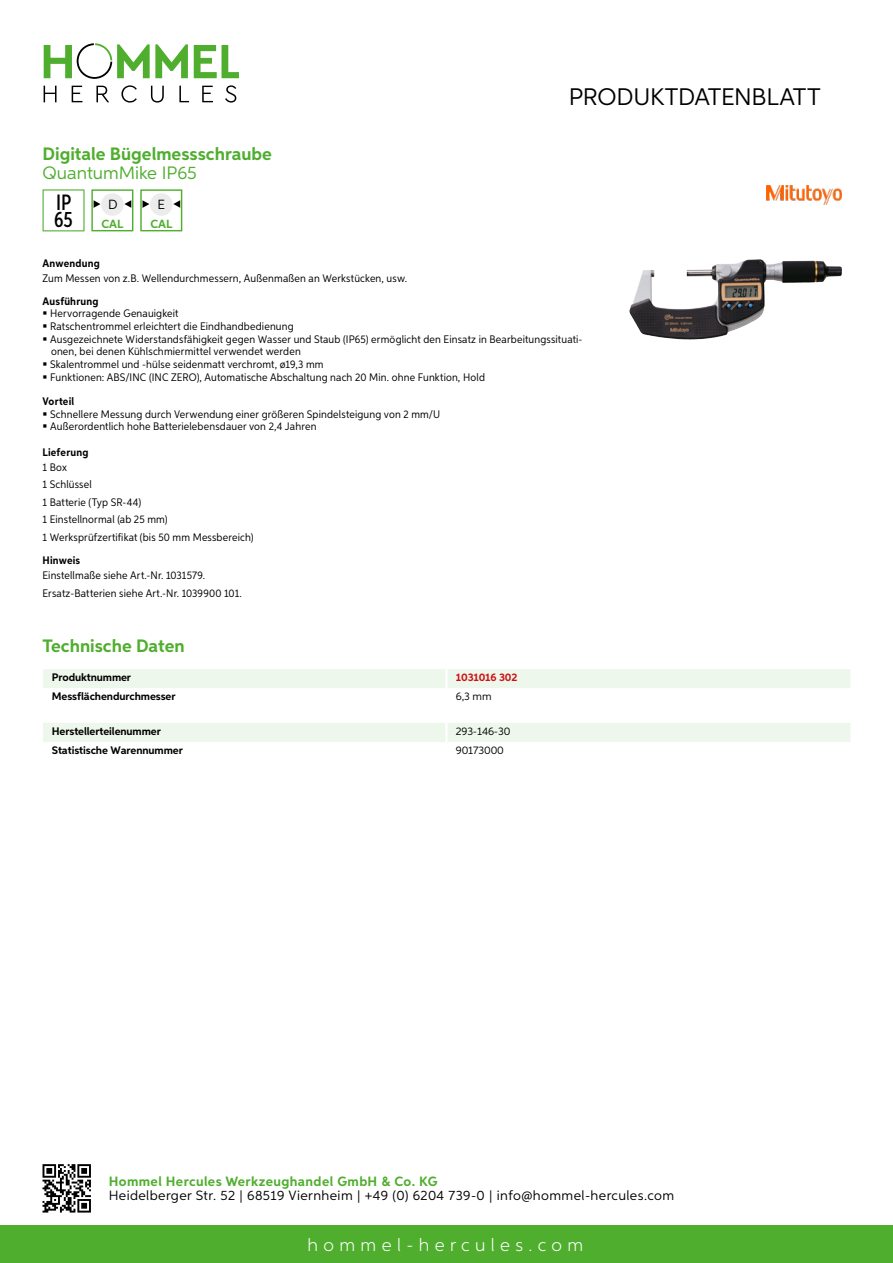
<style>
.page{position:relative;width:893px;height:1263px;background:#fff}
.page>*{position:absolute;margin:0;border:0;box-sizing:border-box;transform-origin:0 0}
.t1{font:24px "Aspira";letter-spacing:-.01em;color:#000}
.t2{font:500 22.2px/16.4px "Aspira XX Nar";color:#000}
.t3{font:700 18px "Aspira";color:#50ae2f}
.t4{font:300 18px "Aspira";letter-spacing:.3em;color:#fff}
.t5{font:18px "Aspira";color:#50ae2f}
.t6{font:13.5px "Aspira";letter-spacing:.03em;color:#000}
.t7{font:700 13.5px "Aspira";letter-spacing:.03em;color:#50ae2f}
.t8{font:13.35px "Aspira";color:#000}
.t9{font:700 11.85px "Aspira";color:#50ae2f}
.t10{font:10.95px/12.6px "Aspira Nar";letter-spacing:.015em;color:#000}
.t11{font:700 10.95px "Aspira";letter-spacing:-.01em;color:#000}
.t12{font:700 10.95px "Aspira Nar";letter-spacing:.02em;color:#000}
.t13{font:10.95px "Aspira";letter-spacing:-.01em;color:#000}
.t14{font:700 10.95px "Aspira";letter-spacing:-.01em;color:#cd1013}
</style>
<div class="page">
<div style="left:0;top:1226px;width:893px;height:37px;background:#50ae2f"></div>
<svg style="left:43px;top:1164px;width:48px;height:48px"></svg>
<svg style="left:194px;top:45px;width:45px;height:33px"></svg>
<svg style="left:44px;top:43px;width:144px;height:36px"></svg>
<svg style="left:44px;top:86px;width:13px;height:16px"></svg>
<svg style="left:72px;top:86px;width:10px;height:16px"></svg>
<svg style="left:96px;top:86px;width:13px;height:16px"></svg>
<svg style="left:121px;top:85px;width:16px;height:18px"></svg>
<svg style="left:151px;top:86px;width:13px;height:17px"></svg>
<svg style="left:179px;top:86px;width:10px;height:16px"></svg>
<svg style="left:202px;top:86px;width:11px;height:16px"></svg>
<svg style="left:225px;top:85px;width:11px;height:18px"></svg>
<div style="left:43px;top:669px;width:807px;height:19px;background:#eef7eb"></div>
<div style="left:43px;top:723px;width:807px;height:19px;background:#eef7eb"></div>
<svg style="left:43px;top:189px;width:42px;height:42px"></svg>
<div style="left:91px;top:189px;width:42px;height:42px;border:1px solid #50ae2f"></div>
<div style="left:101px;top:193px;width:23px;height:23px;background:#ececec;border-radius:50%"></div>
<svg style="left:124px;top:200px;width:7px;height:8px"></svg>
<svg style="left:94px;top:200px;width:6px;height:8px"></svg>
<div style="left:140px;top:189px;width:42px;height:42px;border:1px solid #50ae2f"></div>
<div style="left:150px;top:193px;width:23px;height:23px;background:#ececec;border-radius:50%"></div>
<svg style="left:173px;top:200px;width:7px;height:8px"></svg>
<svg style="left:142px;top:200px;width:7px;height:8px"></svg>
<img style="left:686px;top:259px;width:67px;height:50px">
<img style="left:766px;top:185px;width:76px;height:19px">
<h3 class="t3" style="left:43px;top:142px;width:231px">Digitale Bügelmessschraube</h3>
<h3 class="t5" style="left:43px;top:162px;width:156px">QuantumMike IP65</h3>
<h2 class="t2" style="left:54px;top:194px;width:20px">IP<br>65</h2>
<p class="t8" style="left:108px;top:196px;width:11px">d</p>
<p class="t9" style="left:101px;top:216px;width:23px">CAL</p>
<p class="t8" style="left:158px;top:196px;width:9px">e</p>
<p class="t9" style="left:150px;top:216px;width:23px">CAL</p>
<h1 class="t1" style="left:569px;top:82px;width:253px">Produktdatenblatt</h1>
<p class="t12" style="left:43px;top:257px;width:59px">Anwendung</p>
<p class="t10" style="left:43px;top:272px;width:366px">Zum Messen von z.B. Wellendurchmessern, Außenmaßen an Werkstücken, usw.</p>
<p class="t12" style="left:43px;top:294px;width:58px">Ausführung</p>
<p class="t10" style="left:50px;top:307px;width:534px">Hervorragende Genauigkeit<br>Ratschentrommel erleichtert die Eindhandbedienung<br>Ausgezeichnete Widerstandsfähigkeit gegen Wasser und Staub (IP65) ermöglicht den Einsatz in Bearbeitungssituati&shy;onen, bei denen Kühlschmiermittel verwendet werden<br>Skalentrommel und -hülse seidenmatt verchromt, ø19,3 mm<br>Funktionen: ABS/INC (INC ZERO), Automatische Abschaltung nach 20 Min. ohne Funktion, Hold</p>
<p class="t12" style="left:43px;top:394px;width:33px">Vorteil</p>
<p class="t10" style="left:50px;top:407px;width:392px">Schnellere Messung durch Verwendung einer größeren Spindelsteigung von 2 mm/U<br>Außerordentlich hohe Batterielebensdauer von 2,4 Jahren</p>
<p class="t12" style="left:43px;top:445px;width:47px">Lieferung</p>
<p class="t10" style="left:43px;top:458px;width:213px;line-height:17.5px">1 Box<br>1 Schlüssel<br>1 Batterie (Typ SR-44)<br>1 Einstellnormal (ab 25 mm)<br>1 Werksprüfzertifikat (bis 50 mm Messbereich)</p>
<p class="t12" style="left:43px;top:553px;width:39px">Hinweis</p>
<p class="t10" style="left:43px;top:566px;width:201px;line-height:17.5px">Einstellmaße siehe Art.-Nr. 1031579.<br>Ersatz-Batterien siehe Art.-Nr. 1039900 101.</p>
<h3 class="t3" style="left:43px;top:635px;width:144px">Technische Daten</h3>
<p class="t11" style="left:52px;top:671px;width:81px">Produktnummer</p>
<p class="t14" style="left:456px;top:671px;width:63px">1031016 302</p>
<p class="t11" style="left:52px;top:690px;width:125px">Messflächendurchmesser</p>
<p class="t13" style="left:456px;top:690px;width:37px">6,3 mm</p>
<p class="t11" style="left:52px;top:724px;width:111px">Herstellerteilenummer</p>
<p class="t13" style="left:456px;top:724px;width:56px">293-146-30</p>
<p class="t11" style="left:52px;top:743px;width:132px">Statistische Warennummer</p>
<p class="t13" style="left:456px;top:743px;width:50px">90173000</p>
<p class="t7" style="left:109px;top:1172px;width:330px">Hommel Hercules Werkzeughandel GmbH &amp; Co. KG</p>
<p class="t6" style="left:109px;top:1187px;width:567px">Heidelberger Str. 52 | 68519 Viernheim | +49 (0) 6204 739-0 | info@hommel-hercules.com</p>
<h3 class="t4" style="left:307px;top:1234px;width:277px">hommel-hercules.com</h3>
</div>
